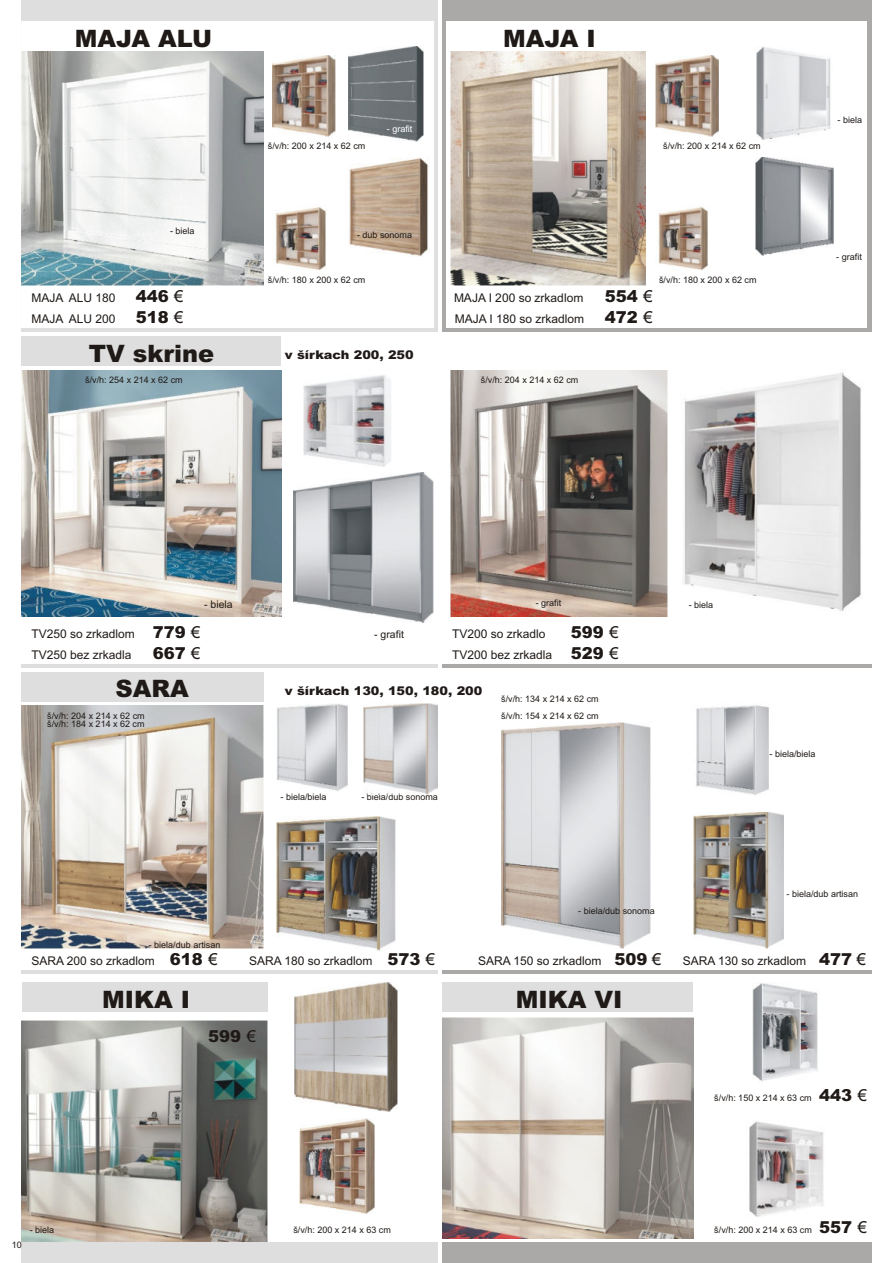
<style>
.page{position:relative;width:894px;height:1263px;background:#fff}
.page>*{position:absolute;margin:0;border:0;box-sizing:border-box;transform-origin:0 0}
.t1{font:900 24px "Arial";color:#1f1a17}
.t2{font:900 16.5px/21.3px "Arial";color:#1f1a17}
.t3{font:12px/21.3px "Arial";color:#1f1a17}
.t4{font:900 12px "Arial";color:#1f1a17;scale:1.07 1}
.t5{font:10.5px "Arial";color:#1f1a17}
.t6{font:9px "Arial";color:#1f1a17}
.t7{font:9px "Arial";color:#fff}
.s1{font-weight:400}
.s2{font-weight:900;font-size:16.5px}
.s3{font-size:16.5px}
</style>
<div class="page">
<div style="left:442px;top:0;width:430px;height:1263px;background:#aba8a8"></div>
<div style="left:21px;top:0;width:417px;height:1263px;background:#dedede"></div>
<div style="left:21px;top:974px;width:851px;height:268px;background:#fff"></div>
<div style="left:21px;top:21px;width:413px;height:307px;background:#fff"></div>
<div style="left:21px;top:668px;width:851px;height:302px;background:#fff"></div>
<div style="left:446px;top:21px;width:421px;height:307px;background:#fff"></div>
<div style="left:21px;top:332px;width:851px;height:331px;background:#fff"></div>
<img style="left:293px;top:472px;width:141px;height:150px">
<img style="left:451px;top:370px;width:217px;height:247px">
<img style="left:683px;top:372px;width:178px;height:240px">
<img style="left:21px;top:370px;width:261px;height:247px">
<img style="left:303px;top:375px;width:88px;height:92px">
<img style="left:21px;top:706px;width:243px;height:242px">
<img style="left:276px;top:817px;width:119px;height:133px">
<img style="left:21px;top:1021px;width:247px;height:221px">
<img style="left:300px;top:1118px;width:74px;height:96px">
<img style="left:749px;top:1121px;width:75px;height:96px">
<div style="left:21px;top:336px;width:260px;height:30px;background:#dedede"></div>
<div style="left:21px;top:672px;width:243px;height:30px;background:#dedede"></div>
<div style="left:22px;top:982px;width:246px;height:30px;background:#dedede"></div>
<div style="left:442px;top:982px;width:251px;height:30px;background:#dedede"></div>
<img style="left:21px;top:51px;width:243px;height:234px">
<img style="left:349px;top:157px;width:80px;height:100px">
<img style="left:275px;top:207px;width:51px;height:64px">
<img style="left:273px;top:55px;width:63px;height:81px">
<img style="left:696px;top:705px;width:73px;height:90px">
<img style="left:501px;top:723px;width:150px;height:225px">
<img style="left:693px;top:812px;width:90px;height:136px">
<img style="left:364px;top:703px;width:74px;height:91px">
<img style="left:277px;top:704px;width:71px;height:87px">
<img style="left:349px;top:47px;width:75px;height:95px">
<img style="left:294px;top:982px;width:103px;height:130px">
<img style="left:451px;top:51px;width:194px;height:234px">
<img style="left:655px;top:207px;width:54px;height:64px">
<img style="left:756px;top:47px;width:75px;height:93px">
<img style="left:655px;top:55px;width:64px;height:81px">
<img style="left:756px;top:157px;width:77px;height:98px">
<img style="left:753px;top:983px;width:65px;height:98px">
<img style="left:443px;top:1018px;width:251px;height:221px">
<h1 class="t1" style="left:75px;top:25px;width:139px">MAJA ALU</h1>
<h1 class="t1" style="left:503px;top:25px;width:94px">MAJA I</h1>
<p class="t7" style="left:387px;top:124px;width:27px">- grafit</p>
<p class="t7" style="left:395px;top:124px;width:27px">- grafit</p>
<p class="t6" style="left:838px;top:115px;width:26px">- biela</p>
<p class="t6" style="left:268px;top:141px;width:99px">š/v/h: 200 x 214 x 62 cm</p>
<p class="t6" style="left:663px;top:141px;width:99px">š/v/h: 200 x 214 x 62 cm</p>
<p class="t6" style="left:170px;top:226px;width:26px">- biela</p>
<p class="t6" style="left:357px;top:230px;width:57px">- dub sonoma</p>
<p class="t6" style="left:268px;top:275px;width:99px">š/v/h: 180 x 200 x 62 cm</p>
<p class="t6" style="left:659px;top:275px;width:99px">š/v/h: 180 x 200 x 62 cm</p>
<p class="t6" style="left:836px;top:251px;width:27px">- grafit</p>
<h3 class="t3" style="left:31px;top:287px;width:86px">MAJA ALU 180<br>MAJA ALU 200</h3>
<h2 class="t2" style="left:136px;top:286px;width:49px">446 <span class="s1">€</span></h2>
<h2 class="t2" style="left:136px;top:307px;width:49px">518 <span class="s1">€</span></h2>
<h3 class="t3" style="left:454px;top:287px;width:132px">MAJA I 200 so zrkadlom<br>MAJA I 180 so zrkadlom</h3>
<h2 class="t2" style="left:605px;top:286px;width:49px">554 <span class="s1">€<br></span>472 <span class="s1">€</span></h2>
<h1 class="t1" style="left:89px;top:340px;width:127px">TV skrine</h1>
<h3 class="t4" style="left:285px;top:349px;width:122px">v šírkach 200, 250</h3>
<p class="t6" style="left:85px;top:375px;width:99px">š/v/h: 254 x 214 x 62 cm</p>
<p class="t6" style="left:481px;top:375px;width:99px">š/v/h: 204 x 214 x 62 cm</p>
<p class="t6" style="left:536px;top:598px;width:27px">- grafit</p>
<p class="t5" style="left:204px;top:599px;width:30px">- biela</p>
<p class="t6" style="left:689px;top:600px;width:26px">- biela</p>
<h2 class="t2" style="left:153px;top:622px;width:49px">779 <span class="s1">€<br></span>667 <span class="s1">€</span></h2>
<h2 class="t2" style="left:571px;top:622px;width:49px">599 <span class="s1">€<br></span>529 <span class="s1">€</span></h2>
<h1 class="t1" style="left:116px;top:676px;width:75px">SARA</h1>
<h3 class="t3" style="left:31px;top:623px;width:105px">TV250 so zrkadlom<br>TV250 bez zrkadla</h3>
<p class="t5" style="left:374px;top:629px;width:31px">- grafit</p>
<h3 class="t3" style="left:452px;top:623px;width:102px">TV200 so zrkadlo<br>TV200 bez zrkadla</h3>
<h3 class="t4" style="left:285px;top:685px;width:186px">v šírkach 130, 150, 180, 200</h3>
<p class="t6" style="left:501px;top:694px;width:99px">š/v/h: 134 x 214 x 62 cm</p>
<p class="t6" style="left:47px;top:711px;width:99px">š/v/h: 204 x 214 x 62 cm</p>
<p class="t6" style="left:47px;top:719px;width:99px">š/v/h: 184 x 214 x 62 cm</p>
<p class="t6" style="left:281px;top:791px;width:48px">- biela/biela</p>
<p class="t6" style="left:361px;top:791px;width:78px">- biela/dub sonoma</p>
<p class="t6" style="left:501px;top:711px;width:99px">š/v/h: 154 x 214 x 62 cm</p>
<p class="t6" style="left:578px;top:906px;width:78px">- biela/dub sonoma</p>
<p class="t6" style="left:770px;top:749px;width:48px">- biela/biela</p>
<p class="t6" style="left:787px;top:889px;width:73px">- biela/dub artisan</p>
<p class="t6" style="left:149px;top:940px;width:73px">- biela/dub artisan</p>
<h3 class="t3" style="left:31px;top:951px;width:125px">SARA 200 so zrkadlom</h3>
<h2 class="t2" style="left:170px;top:949px;width:49px">618 <span class="s1">€</span></h2>
<h3 class="t3" style="left:478px;top:951px;width:185px">SARA 150 so zrkadlom <span class="s2">509</span> <span class="s3">€</span></h3>
<h3 class="t3" style="left:683px;top:951px;width:185px">SARA 130 so zrkadlom <span class="s2">477</span> <span class="s3">€</span></h3>
<h1 class="t1" style="left:102px;top:986px;width:89px">MIKA I</h1>
<h1 class="t1" style="left:516px;top:986px;width:108px">MIKA VI</h1>
<h2 class="t2" style="left:387px;top:949px;width:49px">573 <span class="s1">€</span></h2>
<h3 class="t3" style="left:249px;top:951px;width:125px">SARA 180 so zrkadlom</h3>
<h2 class="t2" style="left:208px;top:1026px;width:49px">599 <span class="s1">€</span></h2>
<p class="t6" style="left:714px;top:1093px;width:154px">š/v/h: 150 x 214 x 63 cm <span class="s2">443</span> <span class="s3">€</span></p>
<p class="t6" style="left:12px;top:1240px;width:12px">10</p>
<p class="t6" style="left:30px;top:1225px;width:26px">- biela</p>
<p class="t6" style="left:714px;top:1225px;width:99px">š/v/h: 200 x 214 x 63 cm</p>
<p class="t6" style="left:293px;top:1225px;width:99px">š/v/h: 200 x 214 x 63 cm</p>
<h2 class="t2" style="left:819px;top:1217px;width:49px">557 <span class="s1">€</span></h2>
</div>
